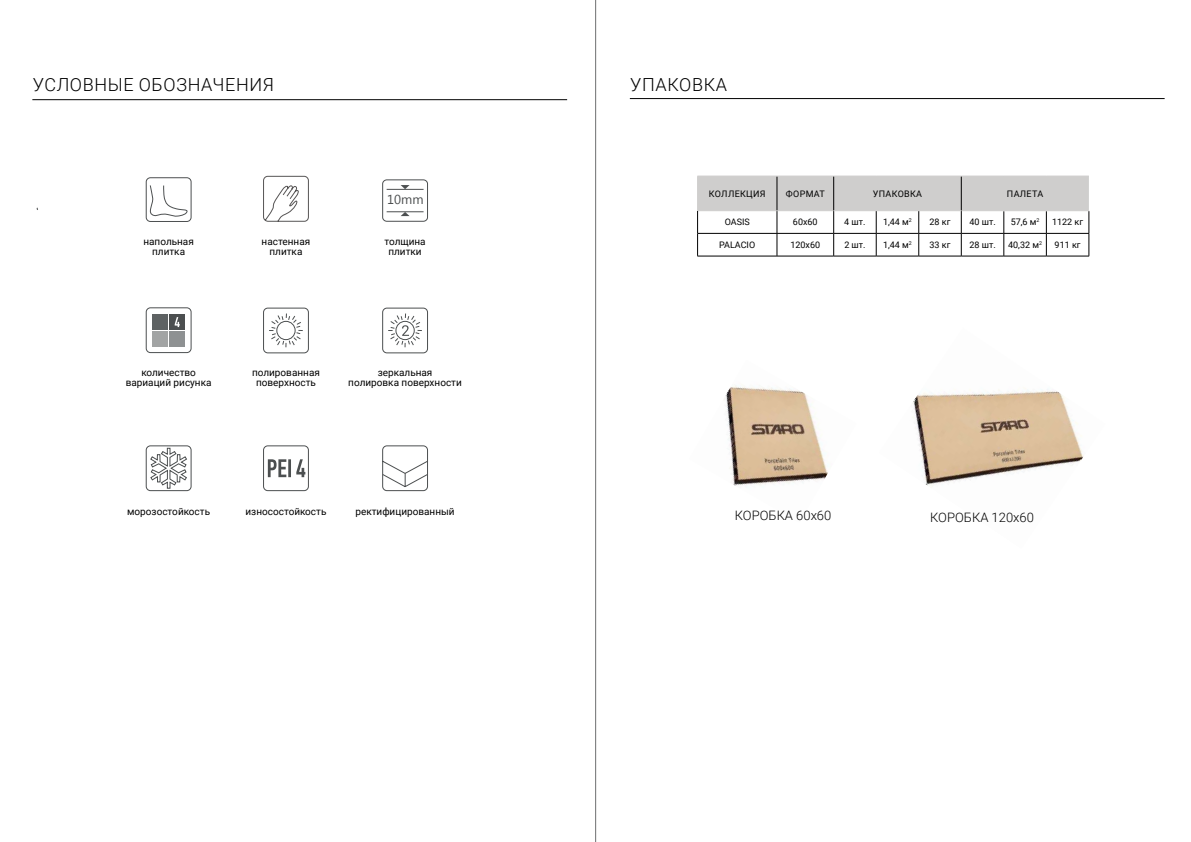
<style>
.page{position:relative;width:1191px;height:842px;background:#fff}
.page>*{position:absolute;margin:0;border:0;box-sizing:border-box;transform-origin:0 0}
.t1{font:300 18px "Roboto";letter-spacing:.035em;color:#000}
.t2{font:300 13px "Roboto";color:#000}
.t3{font:13px "Microsoft New Tai Lue";color:#4c4f50}
.t4{font:10px/10px "Roboto";color:#000;text-align:center}
.t5{font:9px "Roboto";color:#000}
.t6{font:9px "Roboto";letter-spacing:.035em;color:#000}
</style>
<div class="page">
<svg style="left:263px;top:307px;width:46px;height:47px"></svg>
<div style="left:170px;top:331px;width:15px;height:15px;background:#8e9192"></div>
<div style="left:152px;top:331px;width:15px;height:15px;background:#a2a4a4"></div>
<div style="left:146px;top:307px;width:46px;height:46px;border:1px solid #4c4f50;border-radius:4px"></div>
<div style="left:170px;top:314px;width:15px;height:15px;background:#4c4f50"></div>
<div style="left:152px;top:314px;width:15px;height:15px;background:#5e6263"></div>
<svg style="left:175px;top:317px;width:5px;height:10px"></svg>
<svg style="left:382px;top:307px;width:46px;height:47px"></svg>
<svg style="left:382px;top:445px;width:46px;height:47px"></svg>
<svg style="left:145px;top:445px;width:47px;height:47px"></svg>
<div style="left:263px;top:445px;width:46px;height:46px;border:1px solid #4c4f50;border-radius:4px"></div>
<svg style="left:268px;top:459px;width:37px;height:18px"></svg>
<hr style="left:32px;top:99px;width:535px;height:1px;background:#000">
<svg style="left:145px;top:177px;width:47px;height:45px"></svg>
<svg style="left:263px;top:175px;width:46px;height:47px"></svg>
<div style="left:382px;top:179px;width:46px;height:43px;border:1px solid #4c4f50;border-radius:4px"></div>
<hr style="left:386px;top:189px;width:37px;height:1px;background:#4c4f50">
<hr style="left:386px;top:211px;width:37px;height:1px;background:#4c4f50">
<svg style="left:400px;top:185px;width:9px;height:4px"></svg>
<svg style="left:400px;top:212px;width:9px;height:4px"></svg>
<hr style="left:630px;top:98px;width:534px;height:1px;background:#000">
<hr style="left:595px;top:0;width:1px;height:842px;background:#6d6e70">
<svg style="left:697px;top:176px;width:392px;height:80px"></svg>
<hr style="left:697px;top:256px;width:80px;height:1px;background:#000">
<hr style="left:777px;top:256px;width:56px;height:1px;background:#000">
<hr style="left:833px;top:256px;width:43px;height:1px;background:#000">
<hr style="left:876px;top:256px;width:42px;height:1px;background:#000">
<hr style="left:918px;top:256px;width:43px;height:1px;background:#000">
<hr style="left:961px;top:256px;width:42px;height:1px;background:#000">
<hr style="left:1003px;top:256px;width:43px;height:1px;background:#000">
<hr style="left:1046px;top:256px;width:43px;height:1px;background:#000">
<img style="left:912px;top:389px;width:172px;height:98px">
<img style="left:724px;top:386px;width:104px;height:100px">
<h1 class="t1" style="left:33px;top:72px;width:243px">Условные обозначения</h1>
<h2 class="t3" style="left:387px;top:192px;width:38px">10mm</h2>
<p class="t4" style="left:143px;top:236px;width:52px">напольная плитка</p>
<p class="t4" style="left:262px;top:236px;width:50px">настенная плитка</p>
<p class="t4" style="left:384px;top:236px;width:43px">толщина плитки</p>
<p class="t4" style="left:126px;top:367px;width:87px">количество вариаций рисунка</p>
<p class="t4" style="left:348px;top:367px;width:115px">зеркальная<br>полировка поверхности</p>
<p class="t4" style="left:252px;top:367px;width:69px">полированная поверхность</p>
<p class="t4" style="left:127px;top:506px;width:84px">морозостойкость</p>
<p class="t4" style="left:245px;top:506px;width:82px">износостойкость</p>
<p class="t4" style="left:355px;top:506px;width:101px">ректифицированный</p>
<h1 class="t1" style="left:630px;top:72px;width:98px">УПаКовКа</h1>
<p class="t6" style="left:709px;top:187px;width:58px">КоллеКция</p>
<p class="t5" style="left:786px;top:187px;width:41px">Формат</p>
<p class="t5" style="left:873px;top:187px;width:51px">упаКовКа</p>
<p class="t5" style="left:1007px;top:187px;width:38px">палета</p>
<p class="t5" style="left:724px;top:217px;width:27px">OASIS</p>
<p class="t5" style="left:793px;top:217px;width:26px">60x60</p>
<p class="t5" style="left:844px;top:216px;width:23px">4 шт.</p>
<p class="t5" style="left:883px;top:216px;width:30px">1,44 м<sup>2</sup></p>
<p class="t5" style="left:929px;top:216px;width:22px">28 кг</p>
<p class="t5" style="left:969px;top:216px;width:28px">40 шт.</p>
<p class="t5" style="left:1010px;top:216px;width:30px">57,6 м<sup>2</sup></p>
<p class="t5" style="left:1052px;top:216px;width:33px">1122 кг</p>
<p class="t5" style="left:719px;top:240px;width:37px">PALACIO</p>
<p class="t5" style="left:790px;top:240px;width:31px">120x60</p>
<p class="t5" style="left:844px;top:239px;width:23px">2 шт.</p>
<p class="t5" style="left:883px;top:239px;width:30px">1,44 м<sup>2</sup></p>
<p class="t5" style="left:929px;top:239px;width:22px">33 кг</p>
<p class="t5" style="left:969px;top:239px;width:28px">28 шт.</p>
<p class="t5" style="left:1008px;top:239px;width:35px">40,32 м<sup>2</sup></p>
<p class="t5" style="left:1054px;top:239px;width:28px">911 кг</p>
<h2 class="t2" style="left:735px;top:507px;width:98px">КоробКа 60х60</h2>
<h2 class="t2" style="left:930px;top:508px;width:105px">КоробКа 120х60</h2>
</div>
